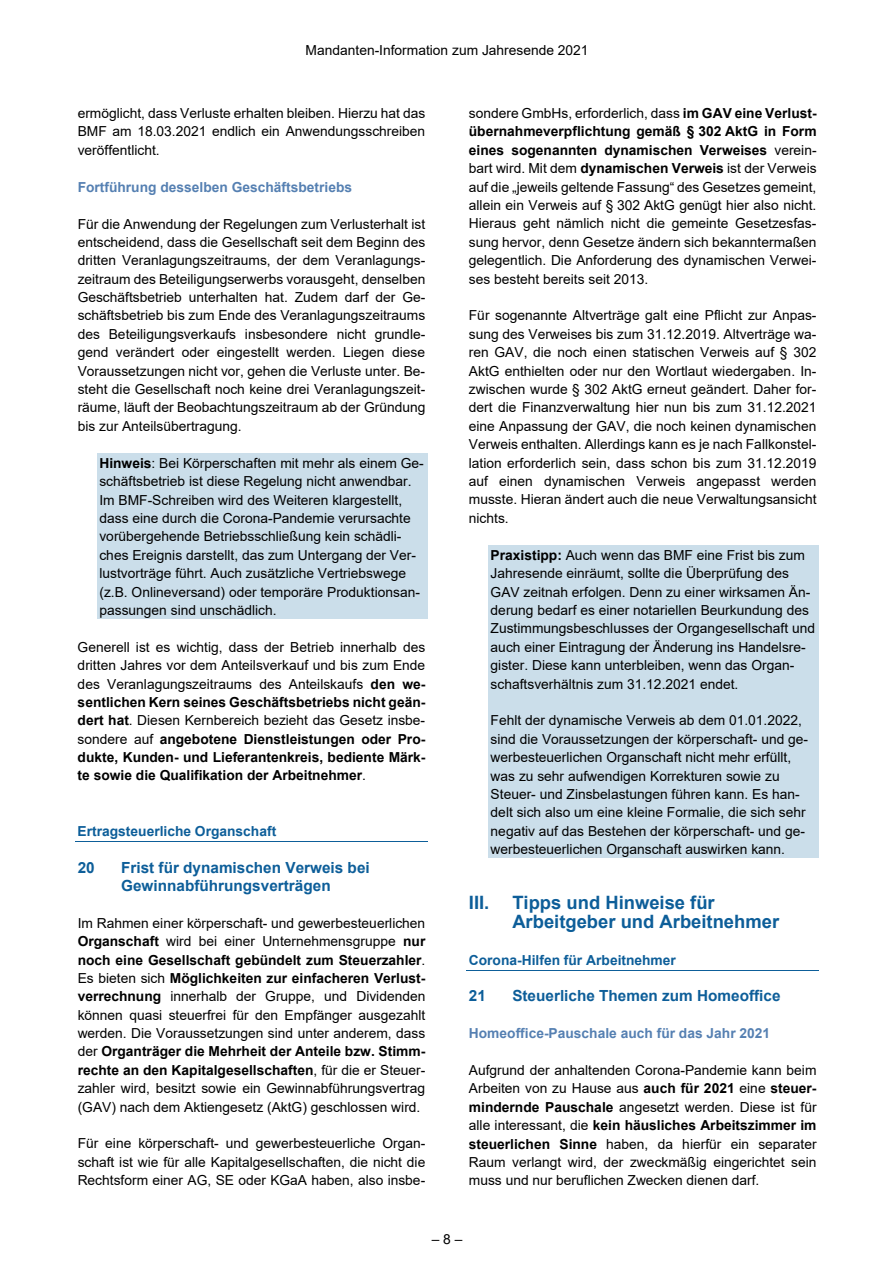
<style>
.page{position:relative;width:893px;height:1263px;background:#fff}
.page>*{position:absolute;margin:0;border:0;box-sizing:border-box;transform-origin:0 0}
.t1{font:700 18.45px/18.5px "Arial";color:#0d5e99}
.t2{font:700 15.3px/18.5px "Arial";color:#0d5e99}
.t3{font:13.8px/18.5px "Arial";color:#000;text-align:justify}
.t4{font:700 13.8px "Arial";color:#5580b2}
.t5{font:700 13.8px "Arial";color:#0d5e99}
.s1{font-weight:700}
</style>
<div class="page">
<div style="left:97px;top:453px;width:331px;height:18px;background:#cbdeea"></div>
<div style="left:97px;top:471px;width:331px;height:19px;background:#cbdeea"></div>
<div style="left:97px;top:490px;width:331px;height:18px;background:#cbdeea"></div>
<div style="left:97px;top:508px;width:331px;height:19px;background:#cbdeea"></div>
<div style="left:97px;top:527px;width:331px;height:18px;background:#cbdeea"></div>
<div style="left:97px;top:545px;width:331px;height:18px;background:#cbdeea"></div>
<div style="left:97px;top:563px;width:331px;height:19px;background:#cbdeea"></div>
<div style="left:97px;top:582px;width:331px;height:18px;background:#cbdeea"></div>
<div style="left:97px;top:600px;width:331px;height:19px;background:#cbdeea"></div>
<hr style="left:75px;top:841px;width:353px;height:1px;background:#0d5e99">
<div style="left:488px;top:545px;width:331px;height:18px;background:#cbdeea"></div>
<div style="left:488px;top:563px;width:331px;height:19px;background:#cbdeea"></div>
<div style="left:488px;top:582px;width:331px;height:18px;background:#cbdeea"></div>
<div style="left:488px;top:600px;width:331px;height:19px;background:#cbdeea"></div>
<div style="left:488px;top:619px;width:331px;height:18px;background:#cbdeea"></div>
<div style="left:488px;top:637px;width:331px;height:18px;background:#cbdeea"></div>
<div style="left:488px;top:655px;width:331px;height:19px;background:#cbdeea"></div>
<div style="left:488px;top:674px;width:331px;height:37px;background:#cbdeea"></div>
<div style="left:488px;top:711px;width:331px;height:18px;background:#cbdeea"></div>
<div style="left:488px;top:729px;width:331px;height:18px;background:#cbdeea"></div>
<div style="left:488px;top:747px;width:331px;height:19px;background:#cbdeea"></div>
<div style="left:488px;top:766px;width:331px;height:18px;background:#cbdeea"></div>
<div style="left:488px;top:784px;width:331px;height:18px;background:#cbdeea"></div>
<div style="left:488px;top:802px;width:331px;height:19px;background:#cbdeea"></div>
<div style="left:488px;top:821px;width:331px;height:18px;background:#cbdeea"></div>
<div style="left:488px;top:839px;width:331px;height:19px;background:#cbdeea"></div>
<hr style="left:467px;top:970px;width:352px;height:1px;background:#0d5e99">
<p class="t3" style="left:306px;top:41px;width:284px">Mandanten-Information zum Jahresende 2021</p>
<p class="t3" style="left:78px;top:104px;width:349px">ermöglicht, dass Verluste erhalten bleiben. Hierzu hat das BMF am 18.03.2021 endlich ein Anwendungsschreiben veröffentlicht.</p>
<p class="t4" style="left:78px;top:177px;width:276px">Fortführung desselben Geschäftsbetriebs</p>
<p class="t3" style="left:78px;top:214px;width:349px">Für die Anwendung der Regelungen zum Verlusterhalt ist entscheidend, dass die Gesellschaft seit dem Beginn des dritten Veranlagungszeitraums, der dem Veranlagungs&shy;zeitraum des Beteiligungserwerbs vorausgeht, denselben Geschäftsbetrieb unterhalten hat. Zudem darf der Ge&shy;schäftsbetrieb bis zum Ende des Veranlagungszeitraums des Beteiligungsverkaufs insbesondere nicht grundle&shy;gend verändert oder eingestellt werden. Liegen diese Voraussetzungen nicht vor, gehen die Verluste unter. Be&shy;steht die Gesellschaft noch keine drei Veranlagungszeit&shy;räume, läuft der Beobachtungszeitraum ab der Gründung bis zur Anteilsübertragung.</p>
<p class="t3" style="left:99px;top:453px;width:326px;text-align:left"><span class="s1">Hinweis</span>: Bei Körperschaften mit mehr als einem Ge&shy;schäftsbetrieb ist diese Regelung nicht anwendbar.<br>Im BMF-Schreiben wird des Weiteren klargestellt, dass eine durch die Corona-Pandemie verursachte vorübergehende Betriebsschließung kein schädli&shy;ches Ereignis darstellt, das zum Untergang der Ver&shy;lustvorträge führt. Auch zusätzliche Vertriebswege (z.B. Onlineversand) oder temporäre Produktionsan&shy;passungen sind unschädlich.</p>
<p class="t3" style="left:78px;top:637px;width:349px">Generell ist es wichtig, dass der Betrieb innerhalb des dritten Jahres vor dem Anteilsverkauf und bis zum Ende des Veranlagungszeitraums des Anteilskaufs <span class="s1">den we&shy;sentlichen Kern seines Geschäftsbetriebs nicht geän&shy;dert hat</span>. Diesen Kernbereich bezieht das Gesetz insbe&shy;sondere auf <span class="s1">angebotene Dienstleistungen oder Pro&shy;dukte, Kunden- und Lieferantenkreis, bediente Märk&shy;te sowie die Qualifikation der Arbeitnehmer</span>.</p>
<p class="t5" style="left:78px;top:821px;width:200px">Ertragsteuerliche Organschaft</p>
<p class="t2" style="left:78px;top:858px;width:19px">20</p>
<p class="t2" style="left:121px;top:858px;width:250px">Frist für dynamischen Verweis bei<br>Gewinnabführungsverträgen</p>
<p class="t3" style="left:78px;top:913px;width:349px">Im Rahmen einer körperschaft- und gewerbesteuerlichen <span class="s1">Organschaft</span> wird bei einer Unternehmensgruppe <span class="s1">nur noch eine Gesellschaft gebündelt zum Steuerzahler</span>.<br>Es bieten sich <span class="s1">Möglichkeiten zur einfacheren Verlust&shy;verrechnung</span> innerhalb der Gruppe, und Dividenden können quasi steuerfrei für den Empfänger ausgezahlt werden. Die Voraussetzungen sind unter anderem, dass der <span class="s1">Organträger die Mehrheit der Anteile bzw. Stimm&shy;rechte an den Kapitalgesellschaften</span>, für die er Steuer&shy;zahler wird, besitzt sowie ein Gewinnabführungsvertrag (GAV) nach dem Aktiengesetz (AktG) geschlossen wird.</p>
<p class="t3" style="left:78px;top:1134px;width:349px">Für eine körperschaft- und gewerbesteuerliche Organ&shy;schaft ist wie für alle Kapitalgesellschaften, die nicht die Rechtsform einer AG, SE oder KGaA haben, also insbe-</p>
<p class="t3" style="left:469px;top:104px;width:349px">sondere GmbHs, erforderlich, dass <span class="s1">im GAV eine Verlust&shy;übernahmeverpflichtung gemäß § 302 AktG in Form eines sogenannten dynamischen Verweises</span> verein&shy;bart wird. Mit dem <span class="s1">dynamischen Verweis</span> ist der Verweis auf die „jeweils geltende Fassung“ des Gesetzes gemeint, allein ein Verweis auf § 302 AktG genügt hier also nicht.<br>Hieraus geht nämlich nicht die gemeinte Gesetzesfas&shy;sung hervor, denn Gesetze ändern sich bekanntermaßen gelegentlich. Die Anforderung des dynamischen Verwei&shy;ses besteht bereits seit 2013.</p>
<p class="t3" style="left:469px;top:306px;width:349px">Für sogenannte Altverträge galt eine Pflicht zur Anpas&shy;sung des Verweises bis zum 31.12.2019. Altverträge wa&shy;ren GAV, die noch einen statischen Verweis auf § 302<br>AktG enthielten oder nur den Wortlaut wiedergaben. In&shy;zwischen wurde § 302 AktG erneut geändert. Daher for&shy;dert die Finanzverwaltung hier nun bis zum 31.12.2021 eine Anpassung der GAV, die noch keinen dynamischen Verweis enthalten. Allerdings kann es je nach Fallkonstel&shy;lation erforderlich sein, dass schon bis zum 31.12.2019 auf einen dynamischen Verweis angepasst werden musste. Hieran ändert auch die neue Verwaltungsansicht nichts.</p>
<p class="t3" style="left:491px;top:545px;width:326px;text-align:left"><span class="s1">Praxistipp:</span> Auch wenn das BMF eine Frist bis zum Jahresende einräumt, sollte die Überprüfung des GAV zeitnah erfolgen. Denn zu einer wirksamen Än&shy;derung bedarf es einer notariellen Beurkundung des Zustimmungsbeschlusses der Organgesellschaft und auch einer Eintragung der Änderung ins Handelsre&shy;gister. Diese kann unterbleiben, wenn das Organ&shy;schaftsverhältnis zum 31.12.2021 endet.</p>
<p class="t3" style="left:491px;top:711px;width:319px;text-align:left">Fehlt der dynamische Verweis ab dem 01.01.2022, sind die Voraussetzungen der körperschaft- und ge&shy;werbesteuerlichen Organschaft nicht mehr erfüllt, was zu sehr aufwendigen Korrekturen sowie zu Steuer- und Zinsbelastungen führen kann. Es han&shy;delt sich also um eine kleine Formalie, die sich sehr negativ auf das Bestehen der körperschaft- und ge&shy;werbesteuerlichen Organschaft auswirken kann.</p>
<h1 class="t1" style="left:469px;top:894px;width:22px">III.</h1>
<h1 class="t1" style="left:512px;top:894px;width:268px">Tipps und Hinweise für<br>Arbeitgeber und Arbeitnehmer</h1>
<p class="t5" style="left:469px;top:950px;width:209px">Corona-Hilfen für Arbeitnehmer</p>
<p class="t2" style="left:469px;top:987px;width:19px">21</p>
<p class="t2" style="left:512px;top:987px;width:270px">Steuerliche Themen zum Homeoffice</p>
<p class="t4" style="left:469px;top:1023px;width:303px">Homeoffice-Pauschale auch für das Jahr 2021</p>
<p class="t3" style="left:469px;top:1061px;width:349px">Aufgrund der anhaltenden Corona-Pandemie kann beim Arbeiten von zu Hause aus <span class="s1">auch für 2021</span> eine <span class="s1">steuer&shy;mindernde Pauschale</span> angesetzt werden. Diese ist für alle interessant, die <span class="s1">kein häusliches Arbeitszimmer im steuerlichen Sinne</span> haben, da hierfür ein separater Raum verlangt wird, der zweckmäßig eingerichtet sein muss und nur beruflichen Zwecken dienen darf.</p>
<p class="t3" style="left:432px;top:1229px;width:32px">– 8 –</p>
</div>
